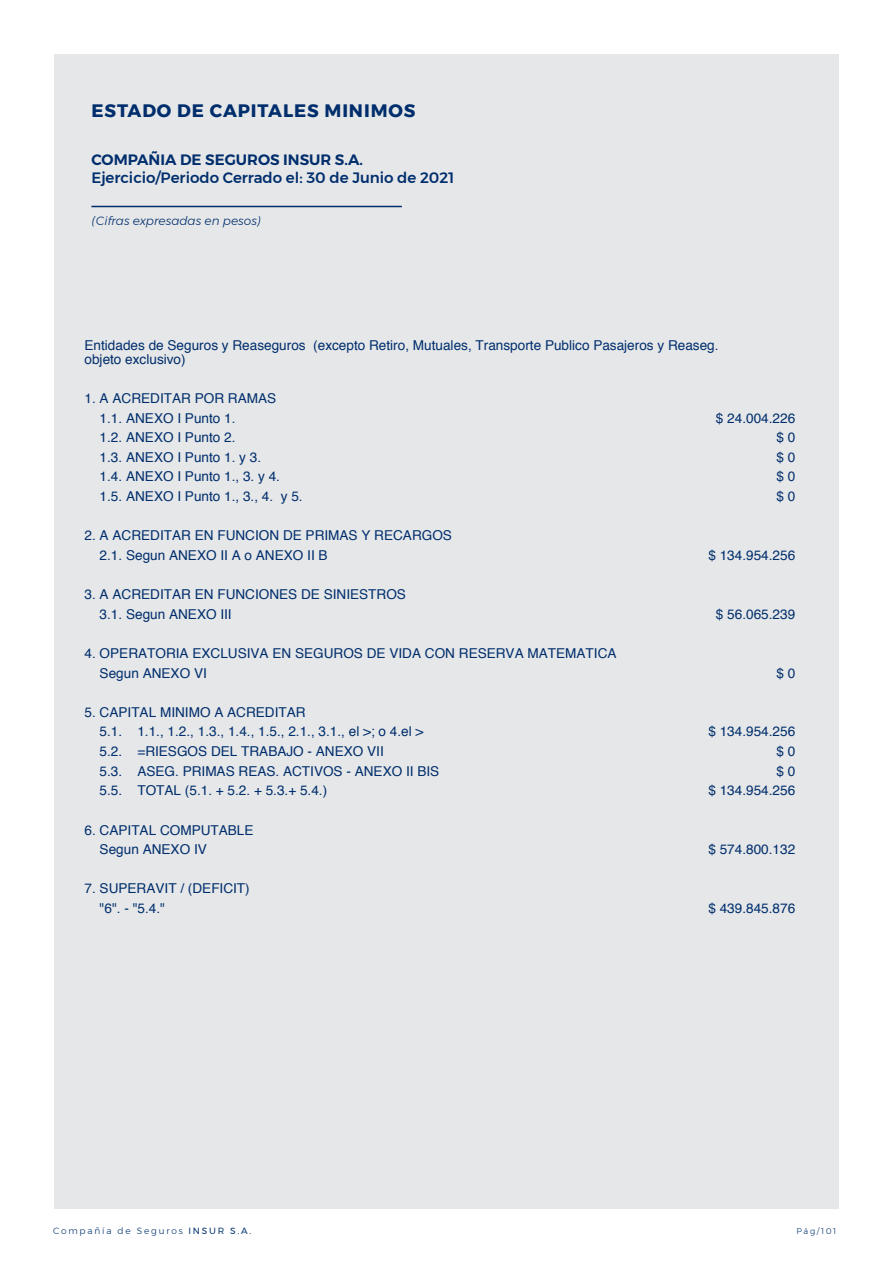
<style>
.page{position:relative;width:893px;height:1263px;background:#fff}
.page>*{position:absolute;margin:0;border:0;box-sizing:border-box;transform-origin:0 0}
.t1{font:700 18px "Montserrat";letter-spacing:.05em;color:#002e6d}
.t2{font:500 15px "Montserrat";color:#002e6d}
.t3{font:600 15px "Montserrat";color:#002e6d}
.t4{font:13.65px/19.6px "Helvetica";color:#002e6d}
.t5{font:italic 300 12px "Montserrat";color:#002e6d}
.t6{font:300 9px "Montserrat";letter-spacing:.2em;color:#043571}
.t7{font:300 8.25px "Montserrat";letter-spacing:.2em;color:#043571}
.s1{font-weight:400}
</style>
<div class="page">
<div style="left:54px;top:54px;width:785px;height:1155px;background:#e6e7e8"></div>
<hr style="left:91px;top:206px;width:311px;height:1px;background:#002e6d">
<h1 class="t1" style="left:91px;top:97px;width:326px">ESTADO DE CAPITALES MINIMOS</h1>
<p class="t3" style="left:91px;top:147px;width:273px">COMPAÑIA DE SEGUROS INSUR S.A.</p>
<p class="t2" style="left:91px;top:166px;width:364px">Ejercicio/Periodo Cerrado el: 30 de Junio de 2021</p>
<p class="t5" style="left:91px;top:212px;width:171px">(Cifras expresadas en pesos)</p>
<p class="t4" style="left:85px;top:339px;width:636px;line-height:13.6px">Entidades de Seguros y Reaseguros (excepto Retiro, Mutuales, Transporte Publico Pasajeros y Reaseg. objeto exclusivo)</p>
<p class="t4" style="left:100px;top:389px;width:178px;text-indent:-15px">1. A ACREDITAR POR RAMAS<br>1.1. ANEXO I Punto 1.</p>
<p class="t4" style="left:716px;top:408px;width:81px">$ 24.004.226</p>
<p class="t4" style="left:100px;top:428px;width:137px">1.2. ANEXO I Punto 2.</p>
<p class="t4" style="left:776px;top:428px;width:20px">$ 0</p>
<p class="t4" style="left:100px;top:448px;width:163px">1.3. ANEXO I Punto 1. y 3.</p>
<p class="t4" style="left:776px;top:448px;width:20px">$ 0</p>
<p class="t4" style="left:100px;top:467px;width:182px">1.4. ANEXO I Punto 1., 3. y 4.</p>
<p class="t4" style="left:776px;top:467px;width:20px">$ 0</p>
<p class="t4" style="left:100px;top:487px;width:205px">1.5. ANEXO I Punto 1., 3., 4. y 5.</p>
<p class="t4" style="left:776px;top:487px;width:20px">$ 0</p>
<p class="t4" style="left:100px;top:526px;width:354px;text-indent:-15px">2. A ACREDITAR EN FUNCION DE PRIMAS Y RECARGOS<br>2.1. Segun ANEXO II A o ANEXO II B</p>
<p class="t4" style="left:708px;top:546px;width:88px">$ 134.954.256</p>
<p class="t4" style="left:100px;top:585px;width:308px;text-indent:-15px">3. A ACREDITAR EN FUNCIONES DE SINIESTROS<br>3.1. Segun ANEXO III</p>
<p class="t4" style="left:100px;top:644px;width:518px;text-indent:-15px">4. OPERATORIA EXCLUSIVA EN SEGUROS DE VIDA CON RESERVA MATEMATICA<br>Segun ANEXO VI</p>
<p class="t4" style="left:100px;top:703px;width:325px;text-indent:-15px">5. CAPITAL MINIMO A ACREDITAR<br>5.1. 1.1., 1.2., 1.3., 1.4., 1.5., 2.1., 3.1., el &gt;; o 4.el &gt;</p>
<p class="t4" style="left:716px;top:604px;width:81px">$ 56.065.239</p>
<p class="t4" style="left:776px;top:663px;width:20px">$ 0</p>
<p class="t4" style="left:708px;top:722px;width:88px">$ 134.954.256</p>
<p class="t4" style="left:100px;top:742px;width:286px">5.2. =RIESGOS DEL TRABAJO - ANEXO VII</p>
<p class="t4" style="left:776px;top:742px;width:20px">$ 0</p>
<p class="t4" style="left:100px;top:761px;width:341px">5.3. ASEG. PRIMAS REAS. ACTIVOS - ANEXO II BIS</p>
<p class="t4" style="left:776px;top:761px;width:20px">$ 0</p>
<p class="t4" style="left:100px;top:781px;width:229px">5.5. TOTAL (5.1. + 5.2. + 5.3.+ 5.4.)</p>
<p class="t4" style="left:708px;top:781px;width:88px">$ 134.954.256</p>
<p class="t4" style="left:100px;top:820px;width:155px;text-indent:-15px">6. CAPITAL COMPUTABLE<br>Segun ANEXO IV</p>
<p class="t4" style="left:708px;top:840px;width:88px">$ 574.800.132</p>
<p class="t4" style="left:100px;top:879px;width:152px;text-indent:-15px">7. SUPERAVIT / (DEFICIT) "6". - "5.4."</p>
<p class="t4" style="left:708px;top:899px;width:88px">$ 439.845.876</p>
<p class="t6" style="left:53px;top:1224px;width:200px">Compañía de Seguros <span class="s1">INSUR S.A.</span></p>
<p class="t7" style="left:796px;top:1224px;width:41px">Pág/101</p>
</div>
